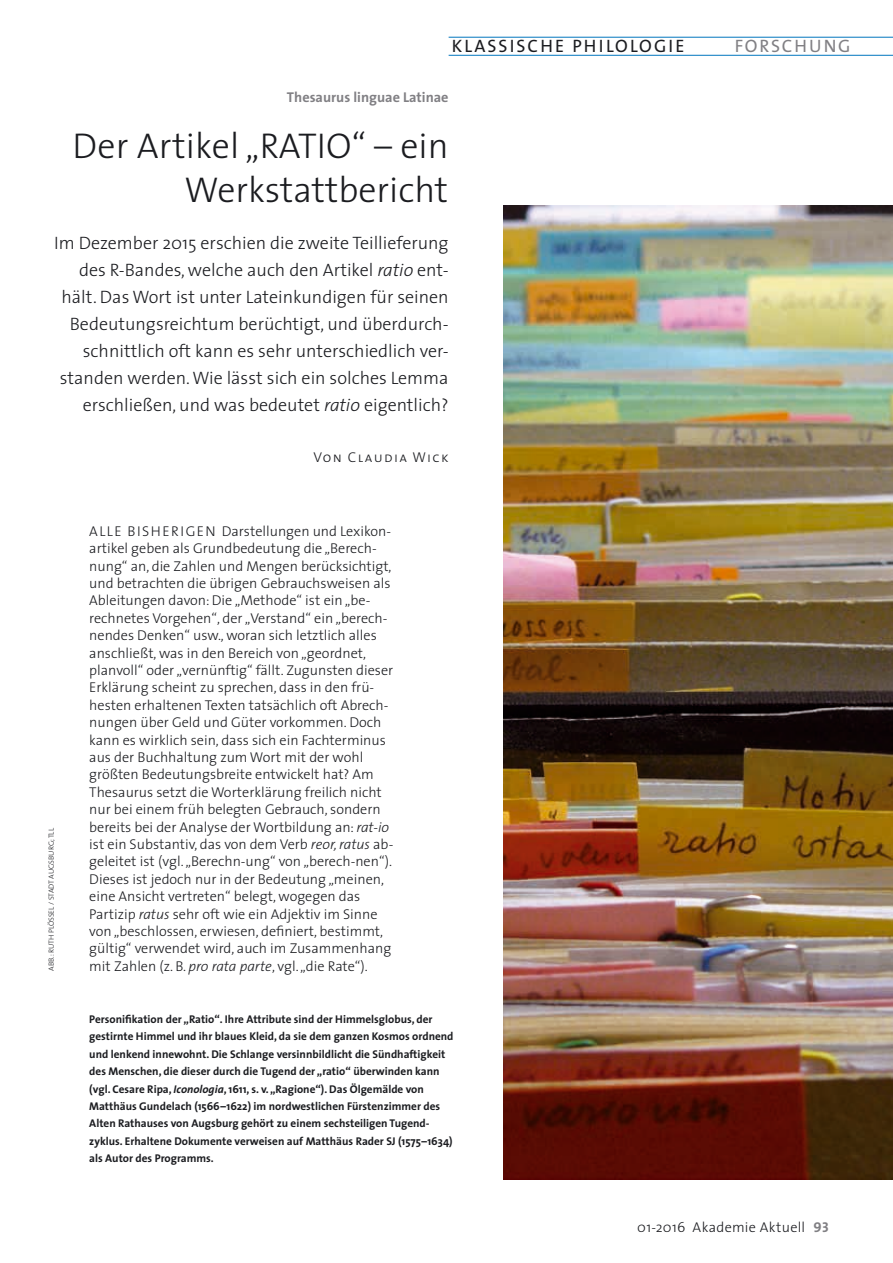
<style>
.page{position:relative;width:893px;height:1263px;background:#fff}
.page>*{position:absolute;margin:0;border:0;box-sizing:border-box;transform-origin:0 0}
.t1{font:300 36px/43.2px "The Sans";color:#1b1c20;text-align:right}
.t2{font:300 18px/27px "The Sans";color:#1b1c20;text-align:right}
.t3{font:18px "The Sans";letter-spacing:.115em;color:#1b1c20}
.t4{font:18px "The Sans";letter-spacing:.1em;color:#818084}
.t5{font:300 14.25px/17.4px "The Sans";color:#1b1c20}
.t6{font:300 14.25px "The Sans";letter-spacing:.02em;color:#1b1c20}
.t7{font:700 14.25px "The Sans";color:#818084}
.t8{font:14.25px "The Sans Light Caps";letter-spacing:.1em;color:#1b1c20}
.t9{font:700 11.25px/17.4px "The Sans";color:#1b1c20}
.t10{font:7.5px "The Sans Light Caps";color:#1b1c20}
.s1{font-style:italic}
.s2{font-family:"The Sans Light Caps";font-weight:400}
.s3{font-family:"The Sans Bold Caps";font-weight:400;color:#818084}
</style>
<div class="page">
<img style="left:504px;top:205px;width:389px;height:975px">
<hr style="left:449px;top:55px;width:444px;height:1px;background:#0076be">
<hr style="left:449px;top:37px;width:444px;height:1px;background:#0076be">
<p class="t3" style="left:452px;top:31px;width:234px">KLASSISCHE PHILOLOGIE</p>
<p class="t4" style="left:735px;top:31px;width:117px">FORSCHUNG</p>
<p class="t7" style="left:287px;top:86px;width:163px">Thesaurus linguae Latinae</p>
<h1 class="t1" style="left:73px;top:123px;width:377px">Der Artikel „RATIO“ – ein<br>Werkstattbericht</h1>
<p class="t2" style="left:54px;top:229px;width:396px">Im Dezember 2015 erschien die zweite Teillieferung des R-Bandes, welche auch den Artikel <span class="s1">ratio</span> ent&shy;hält. Das Wort ist unter Lateinkundigen für seinen Bedeutungsreichtum berüchtigt, und überdurch&shy;schnittlich oft kann es sehr unterschiedlich ver&shy;standen werden. Wie lässt sich ein solches Lemma erschließen, und was bedeutet <span class="s1">ratio</span> eigentlich?</p>
<p class="t8" style="left:313px;top:446px;width:137px">Von Claudia Wick</p>
<p class="t10" style="left:45px;top:970px;width:144px;rotate:-90deg">ABB.: RUTH PLÖSSEL / STADT AUGSBURG; TLL</p>
<p class="t5" style="left:89px;top:522px;width:306px"><span class="s2">ALLE BISHERIGEN</span> Darstellungen und Lexikon&shy;artikel geben als Grundbedeutung die „Berech&shy;nung“ an, die Zahlen und Mengen berücksichtigt, und betrachten die übrigen Gebrauchsweisen als Ableitungen davon: Die „Methode“ ist ein „be&shy;rechnetes Vorgehen“, der „Verstand“ ein „berech&shy;nendes Denken“ usw., woran sich letztlich alles anschließt, was in den Bereich von „geordnet, planvoll“ oder „vernünftig“ fällt. Zugunsten dieser Erklärung scheint zu sprechen, dass in den frü&shy;hesten erhaltenen Texten tatsächlich oft Abrech&shy;nungen über Geld und Güter vorkommen. Doch kann es wirklich sein, dass sich ein Fachterminus aus der Buchhaltung zum Wort mit der wohl größten Bedeutungsbreite entwickelt hat? Am Thesaurus setzt die Worterklärung freilich nicht nur bei einem früh belegten Gebrauch, sondern bereits bei der Analyse der Wortbildung an: <span class="s1">rat-io </span>ist ein Substantiv, das von dem Verb <span class="s1">reor, ratus</span> ab&shy;geleitet ist (vgl. „Berechn-ung“ von „berech-nen“).<br>Dieses ist jedoch nur in der Bedeutung „meinen, eine Ansicht vertreten“ belegt, wogegen das Partizip <span class="s1">ratus</span> sehr oft wie ein Adjektiv im Sinne von „beschlossen, erwiesen, definiert, bestimmt, gültig“ verwendet wird, auch im Zusammenhang mit Zahlen (z. B. <span class="s1">pro rata parte</span>, vgl. „die Rate“).</p>
<p class="t9" style="left:89px;top:1010px;width:366px">Personifikation der „Ratio“. Ihre Attribute sind der Himmelsglobus, der gestirnte Himmel und ihr blaues Kleid, da sie dem ganzen Kosmos ordnend und lenkend innewohnt. Die Schlange versinnbildlicht die Sündhaftigkeit des Menschen, die dieser durch die Tugend der „ratio“ überwinden kann (vgl. Cesare Ripa, <span class="s1">Iconologia</span>, 1611, s. v. „Ragione“). Das Ölgemälde von Matthäus Gundelach (1566–1622) im nordwestlichen Fürstenzimmer des Alten Rathauses von Augsburg gehört zu einem sechsteiligen Tugend&shy;zyklus. Erhaltene Dokumente verweisen auf Matthäus Rader SJ (1575–1634) als Autor des Programms.</p>
<p class="t6" style="left:637px;top:1215px;width:193px">01-2016 Akademie Aktuell <span class="s3">93</span></p>
</div>
